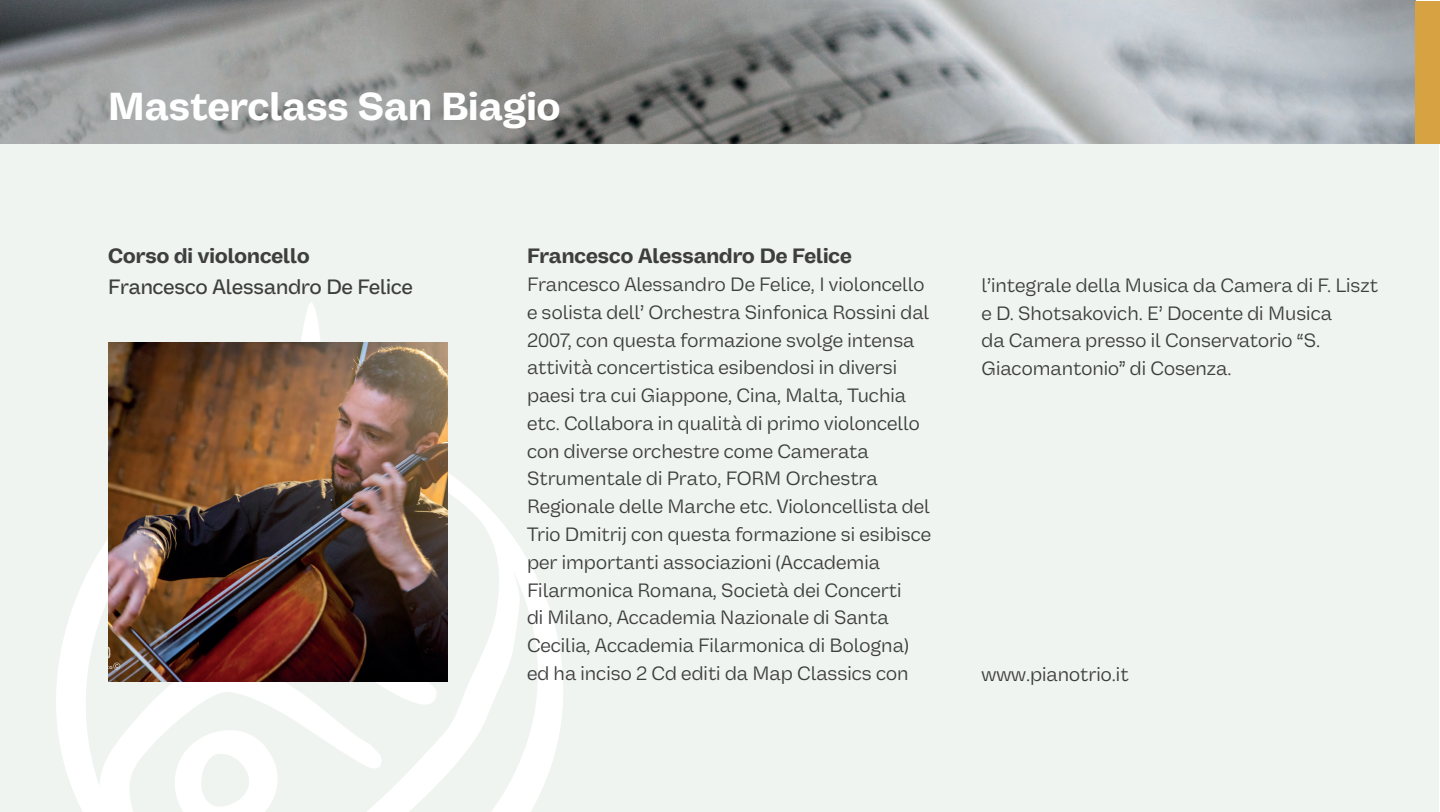
<style>
.page{position:relative;width:1440px;height:812px;background:#fff}
.page>*{position:absolute;margin:0;border:0;box-sizing:border-box;transform-origin:0 0}
.t1{font:700 39.45px "Vastago Grotesk";color:#fff}
.t2{font:700 21px "Vastago Grotesk";color:#3e3e3f}
.t3{font:500 21px "Vastago Grotesk";color:#3e3e3f}
.t4{font:19.5px/27.8px "Vastago Grotesk";color:#3e3e3f}
</style>
<div class="page">
<div style="left:0;top:1px;width:1439px;height:810px;background:#eff4f0"></div>
<svg style="left:56px;top:302px;width:507px;height:509px"></svg>
<img style="left:0;top:1px;width:1415px;height:142px">
<div style="left:1415px;top:1px;width:24px;height:142px;background:#d7a342"></div>
<img style="left:108px;top:342px;width:339px;height:339px">
<h1 class="t1" style="left:108px;top:83px;width:454px">Masterclass San Biagio</h1>
<p class="t2" style="left:108px;top:243px;width:203px">Corso di violoncello</p>
<p class="t3" style="left:108px;top:274px;width:306px">Francesco Alessandro De Felice</p>
<p class="t2" style="left:527px;top:243px;width:326px">Francesco Alessandro De Felice</p>
<p class="t4" style="left:527px;top:270px;width:405px">Francesco Alessandro De Felice, I violoncello e solista dell’ Orchestra Sinfonica Rossini dal 2007, con questa formazione svolge intensa attività concertistica esibendosi in diversi paesi tra cui Giappone, Cina, Malta, Tuchia etc. Collabora in qualità di primo violoncello con diverse orchestre come Camerata Strumentale di Prato, FORM Orchestra Regionale delle Marche etc. Violoncellista del Trio Dmitrij con questa formazione si esibisce per importanti associazioni (Accademia Filarmonica Romana, Società dei Concerti<br>di Milano, Accademia Nazionale di Santa Cecilia, Accademia Filarmonica di Bologna) ed ha inciso 2 Cd editi da Map Classics con</p>
<p class="t4" style="left:981px;top:271px;width:398px">l’integrale della Musica da Camera di F. Liszt e D. Shotsakovich. E’ Docente di Musica<br>da Camera presso il Conservatorio “S.<br>Giacomantonio” di Cosenza.</p>
<p class="t4" style="left:981px;top:659px;width:149px">www.pianotrio.it</p>
</div>
